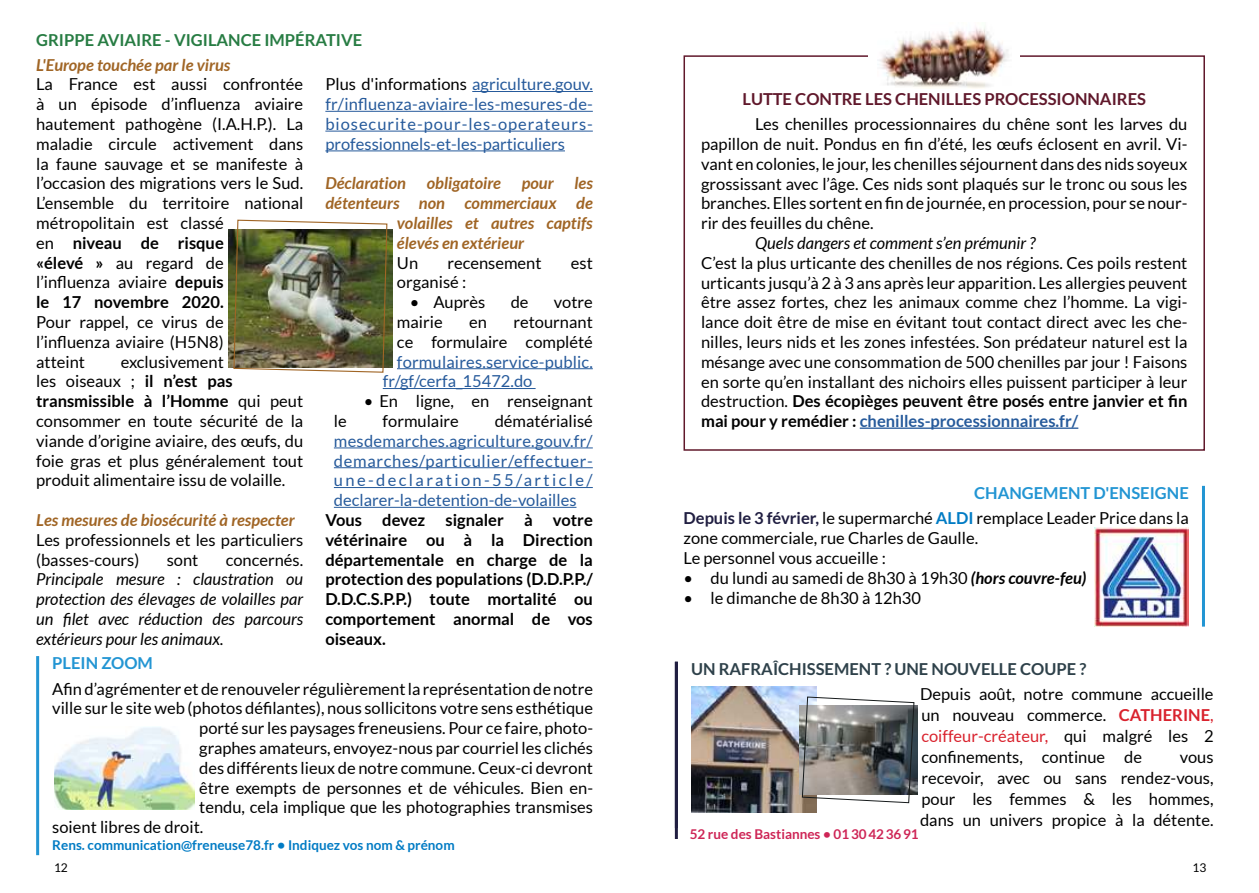
<style>
.page{position:relative;width:1259px;height:893px;background:#fff}
.page>*{position:absolute;margin:0;border:0;box-sizing:border-box;transform-origin:0 0}
.t1{font:16.5px/19.8px "Lato";color:#000;text-align:justify}
.t2{font:16.5px/19.8px "Lato";color:#265a9b;text-align:justify}
.t3{font:700 16.5px/19.8px "Lato";color:#000;text-align:justify}
.t4{font:italic 16.5px/19.8px "Lato";color:#000;text-align:justify}
.t5{font:italic 700 16.5px "Lato";color:#a06525}
.t6{font:700 16.5px "Lato";color:#60182b}
.t7{font:700 16.5px "Lato";color:#2e414a}
.t8{font:700 16.5px "Lato";color:#277c43}
.t9{font:700 16.5px "Lato";color:#2295d3}
.t10{font:700 13.5px "Lato";color:#007bc4}
.t11{font:700 13.5px "Lato";color:#ce2556}
.t12{font:12px "Lato";color:#000}
.s1{font-weight:700}
.s2{color:#000}
.s3{font-size:14.25px}
.s4{font-weight:700;color:#265a9b}
.s5{font-weight:700;color:#2295d3}
.s6{font-weight:700;color:#201e41}
.s7{font-weight:700;color:#007bc4}
.s8{font-weight:700;font-style:italic}
.s9{font-weight:700;color:#d9222d}
.s10{color:#d9222d}
.s11{color:#010202}
</style>
<div class="page">
<img style="left:691px;top:687px;width:125px;height:126px">
<img style="left:799px;top:706px;width:118px;height:88px">
<svg style="left:801px;top:696px;width:113px;height:107px;background:#848584"></svg>
<hr style="left:675px;top:662px;width:3px;height:177px;background:#201e41">
<img style="left:1094px;top:528px;width:94px;height:99px">
<hr style="left:1202px;top:486px;width:3px;height:141px;background:#2295d3">
<hr style="left:472px;top:91px;width:121px;height:1px;background:#265a9b">
<hr style="left:325px;top:111px;width:268px;height:1px;background:#265a9b">
<hr style="left:325px;top:131px;width:268px;height:1px;background:#265a9b">
<hr style="left:325px;top:150px;width:240px;height:1px;background:#265a9b">
<hr style="left:397px;top:368px;width:196px;height:1px;background:#265a9b">
<hr style="left:383px;top:388px;width:152px;height:1px;background:#265a9b">
<hr style="left:334px;top:447px;width:259px;height:1px;background:#265a9b">
<hr style="left:334px;top:467px;width:259px;height:1px;background:#265a9b">
<hr style="left:334px;top:487px;width:259px;height:1px;background:#265a9b">
<hr style="left:334px;top:507px;width:242px;height:1px;background:#265a9b">
<img style="left:228px;top:229px;width:165px;height:138px">
<img style="left:233px;top:219px;width:155px;height:154px">
<img style="left:54px;top:727px;width:141px;height:82px">
<hr style="left:36px;top:656px;width:3px;height:199px;background:#2295d3">
<div style="left:683px;top:55px;width:522px;height:396px;border:2px solid #60182b"></div>
<div style="left:868px;top:46px;width:152px;height:19px;background:#fff"></div>
<img style="left:878px;top:27px;width:130px;height:61px">
<hr style="left:860px;top:427px;width:218px;height:2px;background:#265a9b">
<p class="t8" style="left:36px;top:31px;width:327px">GRIPPE AVIAIRE - VIGILANCE IMPÉRATIVE</p>
<p class="t5" style="left:36px;top:58px;width:196px">L'Europe touchée par le virus</p>
<p class="t1" style="left:36px;top:75px;width:269px;text-align:left">La France est aussi confrontée à un épisode d’influenza aviaire hautement pathogène (I.A.H.P.). La maladie circule activement dans la faune sauvage et se manifeste à l’occasion des migrations vers le Sud.<br>L’ensemble du territoire national métropolitain est classé<br>en <span class="s1">niveau de risque<br>«élevé »</span> au regard de<br>l’influenza aviaire <span class="s1">depuis<br>le 17 novembre 2020.</span></p>
<p class="t1" style="left:36px;top:312px;width:189px">Pour rappel, ce virus de l’influenza aviaire (H5N8) atteint</p>
<p class="t2" style="left:325px;top:75px;width:269px"><span class="s2">Plus d'informations</span> agriculture.gouv. fr/influenza-aviaire-les-mesures-de&shy;biosecurite-pour-les-operateurs&shy;professionnels-et-les-particuliers</p>
<p class="t5" style="left:325px;top:176px;width:82px">Déclaration</p>
<p class="t5" style="left:427px;top:176px;width:76px">obligatoire</p>
<p class="t5" style="left:521px;top:176px;width:34px">pour</p>
<p class="t5" style="left:574px;top:176px;width:20px">les</p>
<p class="t5" style="left:325px;top:196px;width:269px">détenteurs non commerciaux de</p>
<p class="t5" style="left:397px;top:216px;width:197px">volailles et autres captifs</p>
<p class="t5" style="left:397px;top:236px;width:129px">élevés en extérieur</p>
<p class="t1" style="left:397px;top:253px;width:23px">Un</p>
<p class="t1" style="left:447px;top:253px;width:96px">recensement</p>
<p class="t1" style="left:571px;top:253px;width:23px">est</p>
<p class="t1" style="left:397px;top:273px;width:71px">organisé :</p>
<p class="t1" style="left:410px;top:292px;width:77px">• Auprès</p>
<p class="t1" style="left:511px;top:292px;width:19px">de</p>
<p class="t1" style="left:554px;top:292px;width:40px">votre</p>
<p class="t1" style="left:397px;top:312px;width:47px">mairie</p>
<p class="t1" style="left:469px;top:312px;width:19px">en</p>
<p class="t1" style="left:397px;top:312px;width:197px;text-align:right">retournant<br>ce formulaire complété</p>
<p class="t2" style="left:383px;top:352px;width:212px;text-indent:14px">formulaires.service-public. fr/gf/cerfa_15472.do</p>
<p class="t1" style="left:364px;top:391px;width:231px">• En ligne, en renseignant</p>
<p class="t1" style="left:36px;top:352px;width:269px;text-align:left;text-indent:85px">exclusivement<br>les oiseaux ; <span class="s1">il n’est pas transmissible à l’Homme</span> qui peut consommer en toute sécurité de la viande d’origine aviaire, des œufs, du foie gras et plus généralement tout produit alimentaire issu de volaille.</p>
<p class="t5" style="left:36px;top:513px;width:260px">Les mesures de biosécurité à respecter</p>
<p class="t1" style="left:36px;top:530px;width:269px">Les professionnels et les particuliers (basses-cours)</p>
<p class="t1" style="left:334px;top:411px;width:14px">le</p>
<p class="t1" style="left:383px;top:411px;width:78px">formulaire</p>
<p class="t1" style="left:495px;top:411px;width:100px">dématérialisé</p>
<p class="t2" style="left:334px;top:431px;width:260px">mesdemarches.agriculture.gouv.fr/ demarches/particulier/effectuer&shy;une-declaration-55/article/ declarer-la-detention-de-volailles</p>
<p class="t3" style="left:325px;top:510px;width:269px">Vous devez signaler à votre vétérinaire ou à la Direction départementale en charge de la protection des populations (D.D.P.P./ D.D.C.S.P.P.) toute mortalité ou comportement anormal de vos oiseaux.</p>
<p class="t1" style="left:52px;top:679px;width:542px">Afin d’agrémenter et de renouveler régulièrement la représentation de notre</p>
<p class="t1" style="left:52px;top:698px;width:542px">ville sur le site web (photos défilantes), nous sollicitons votre sens esthétique</p>
<p class="t1" style="left:199px;top:718px;width:395px">porté sur les paysages freneusiens. Pour ce faire, photo-</p>
<p class="t1" style="left:199px;top:738px;width:395px">graphes amateurs, envoyez-nous par courriel les clichés</p>
<p class="t1" style="left:199px;top:758px;width:395px">des différents lieux de notre commune. Ceux-ci devront</p>
<p class="t1" style="left:199px;top:778px;width:395px">être exempts de personnes et de véhicules. Bien en-</p>
<p class="t1" style="left:199px;top:797px;width:395px">tendu, cela implique que les photographies transmises</p>
<p class="t1" style="left:52px;top:817px;width:153px">soient libres de droit.</p>
<p class="t10" style="left:52px;top:838px;width:404px">Rens. communication@freneuse78.fr <span class="s3">•</span> Indiquez vos nom &amp; prénom</p>
<p class="t1" style="left:167px;top:550px;width:33px">sont</p>
<p class="t1" style="left:226px;top:550px;width:79px">concernés.</p>
<p class="t4" style="left:36px;top:571px;width:269px">Principale mesure : claustration ou protection des élevages de volailles par un filet avec réduction des parcours extérieurs pour les animaux.</p>
<p class="t9" style="left:52px;top:654px;width:102px">PLEIN ZOOM</p>
<p class="t6" style="left:742px;top:91px;width:405px">LUTTE CONTRE LES CHENILLES PROCESSIONNAIRES</p>
<p class="t1" style="left:701px;top:114px;width:488px;text-indent:54px">Les chenilles processionnaires du chêne sont les larves du papillon de nuit. Pondus en fin d’été, les œufs éclosent en avril. Vi&shy;vant en colonies, le jour, les chenilles séjournent dans des nids soyeux grossissant avec l’âge. Ces nids sont plaqués sur le tronc ou sous les branches. Elles sortent en fin de journée, en procession, pour se nour&shy;rir des feuilles du chêne.</p>
<p class="t4" style="left:755px;top:234px;width:282px">Quels dangers et comment s’en prémunir ?</p>
<p class="t1" style="left:701px;top:253px;width:488px">C’est la plus urticante des chenilles de nos régions. Ces poils restent urticants jusqu’à 2 à 3 ans après leur apparition. Les allergies peuvent être assez fortes, chez les animaux comme chez l’homme. La vigi&shy;lance doit être de mise en évitant tout contact direct avec les che&shy;nilles, leurs nids et les zones infestées. Son prédateur naturel est la mésange avec une consommation de 500 chenilles par jour ! Faisons en sorte qu’en installant des nichoirs elles puissent participer à leur destruction. <span class="s1">Des écopièges peuvent être posés entre janvier et fin mai pour y remédier :</span> <span class="s4">chenilles-processionnaires.fr/</span></p>
<p class="t1" style="left:683px;top:480px;width:507px;line-height:25.2px;text-align:right"><span class="s5">CHANGEMENT D'ENSEIGNE<br></span><span class="s6">Depuis le 3 février,</span> le supermarché <span class="s7">ALDI</span> remplace Leader Price dans la</p>
<p class="t1" style="left:683px;top:528px;width:296px">zone commerciale, rue Charles de Gaulle.<br>Le personnel vous accueille :</p>
<p class="t1" style="left:683px;top:568px;width:404px">• du lundi au samedi de 8h30 à 19h30 <span class="s8">(hors couvre-feu)</span></p>
<p class="t1" style="left:683px;top:588px;width:239px">• le dimanche de 8h30 à 12h30</p>
<p class="t7" style="left:691px;top:660px;width:397px">UN RAFRAÎCHISSEMENT ? UNE NOUVELLE COUPE ?</p>
<p class="t1" style="left:920px;top:684px;width:295px;line-height:21px">Depuis août, notre commune accueille un nouveau commerce. <span class="s9">CATHERINE</span><span class="s10">, coiffeur-créateur,</span> <span class="s11">qui malgré les 2 confinements, continue de</span></p>
<p class="t1" style="left:920px;top:747px;width:295px;line-height:21px;text-indent:260px"><span class="s11">vous recevoir,</span> avec ou sans rendez-vous, pour les femmes &amp; les hommes, dans un univers propice à la détente.</p>
<p class="t11" style="left:689px;top:827px;width:230px">52 rue des Bastiannes • 01 30 42 36 91</p>
<p class="t12" style="left:54px;top:861px;width:15px">12</p>
<p class="t12" style="left:1192px;top:861px;width:15px">13</p>
</div>
